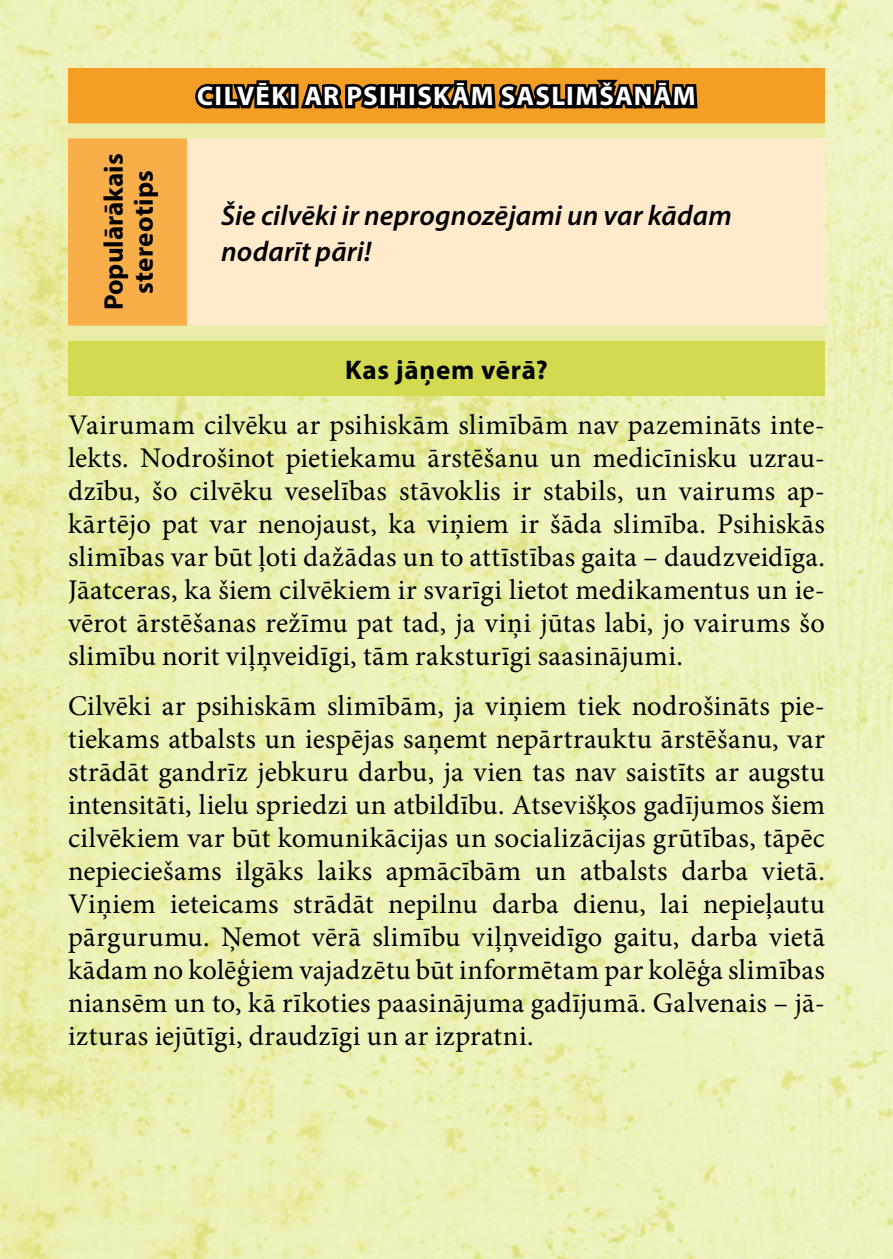
<style>
.page{position:relative;width:893px;height:1259px;background:#fff}
.page>*{position:absolute;margin:0;border:0;box-sizing:border-box;transform-origin:0 0}
.t1{font:28.5px/33px "Minion Pro";letter-spacing:.015em;color:#000;text-align:justify}
.t2{font:italic 600 28.5px/36px "Myriad Pro";letter-spacing:.005em;color:#000}
.t3{font:700 27px "Myriad Pro";letter-spacing:.05em;color:#fff}
.t4{font:700 27px/30px "Myriad Pro";letter-spacing:.01em;color:#000;text-align:center}
.t5{font:700 27px "Myriad Pro";letter-spacing:.03em;color:#000}
</style>
<div class="page">
<img style="left:0;top:0;width:893px;height:1259px">
<div style="left:68px;top:68px;width:757px;height:63px;background:#f49e25"></div>
<div style="left:68px;top:131px;width:119px;height:202px;background:#f8af4a"></div>
<div style="left:187px;top:131px;width:638px;height:202px;background:#ffebcc"></div>
<div style="left:68px;top:333px;width:757px;height:63px;background:#d3da50"></div>
<div style="left:68px;top:123px;width:119px;height:15px;background:#eaeda8"></div>
<div style="left:187px;top:123px;width:638px;height:15px;background:#eaeda8"></div>
<div style="left:68px;top:326px;width:119px;height:15px;background:#eaeda8"></div>
<div style="left:187px;top:326px;width:638px;height:15px;background:#eaeda8"></div>
<svg style="left:192px;top:0;width:509px;height:139px"></svg>
<p class="t4" style="left:98px;top:310px;width:158px;rotate:-90deg">Populārākais stereotips</p>
<p class="t3" style="left:197px;top:79px;width:500px">CILVĒKI AR PSIHISKĀM SASLIMŠANĀM</p>
<p class="t2" style="left:221px;top:196px;width:512px">Šie cilvēki ir neprognozējami un var kādam nodarīt pāri!</p>
<p class="t5" style="left:345px;top:352px;width:204px">Kas jāņem vērā?</p>
<p class="t1" style="left:68px;top:408px;width:758px">Vairumam cilvēku ar psihiskām slimībām nav pazemināts inte&shy;lekts. Nodrošinot pietiekamu ārstēšanu un medicīnisku uzrau&shy;dzību, šo cilvēku veselības stāvoklis ir stabils, un vairums ap&shy;kārtējo pat var nenojaust, ka viņiem ir šāda slimība. Psihiskās slimības var būt ļoti dažādas un to attīstības gaita – daudzveidīga.<br>Jāatceras, ka šiem cilvēkiem ir svarīgi lietot medikamentus un ie&shy;vērot ārstēšanas režīmu pat tad, ja viņi jūtas labi, jo vairums šo slimību norit viļņveidīgi, tām raksturīgi saasinājumi.</p>
<p class="t1" style="left:68px;top:689px;width:758px">Cilvēki ar psihiskām slimībām, ja viņiem tiek nodrošināts pie&shy;tiekams atbalsts un iespējas saņemt nepārtrauktu ārstēšanu, var strādāt gandrīz jebkuru darbu, ja vien tas nav saistīts ar augstu intensitāti, lielu spriedzi un atbildību. Atsevišķos gadījumos šiem cilvēkiem var būt komunikācijas un socializācijas grūtības, tāpēc nepieciešams ilgāks laiks apmācībām un atbalsts darba vietā.<br>Viņiem ieteicams strādāt nepilnu darba dienu, lai nepieļautu pārgurumu. Ņemot vērā slimību viļņveidīgo gaitu, darba vietā kādam no kolēģiem vajadzētu būt informētam par kolēģa slimības niansēm un to, kā rīkoties paasinājuma gadījumā. Galvenais – jā&shy;izturas iejūtīgi, draudzīgi un ar izpratni.</p>
</div>
